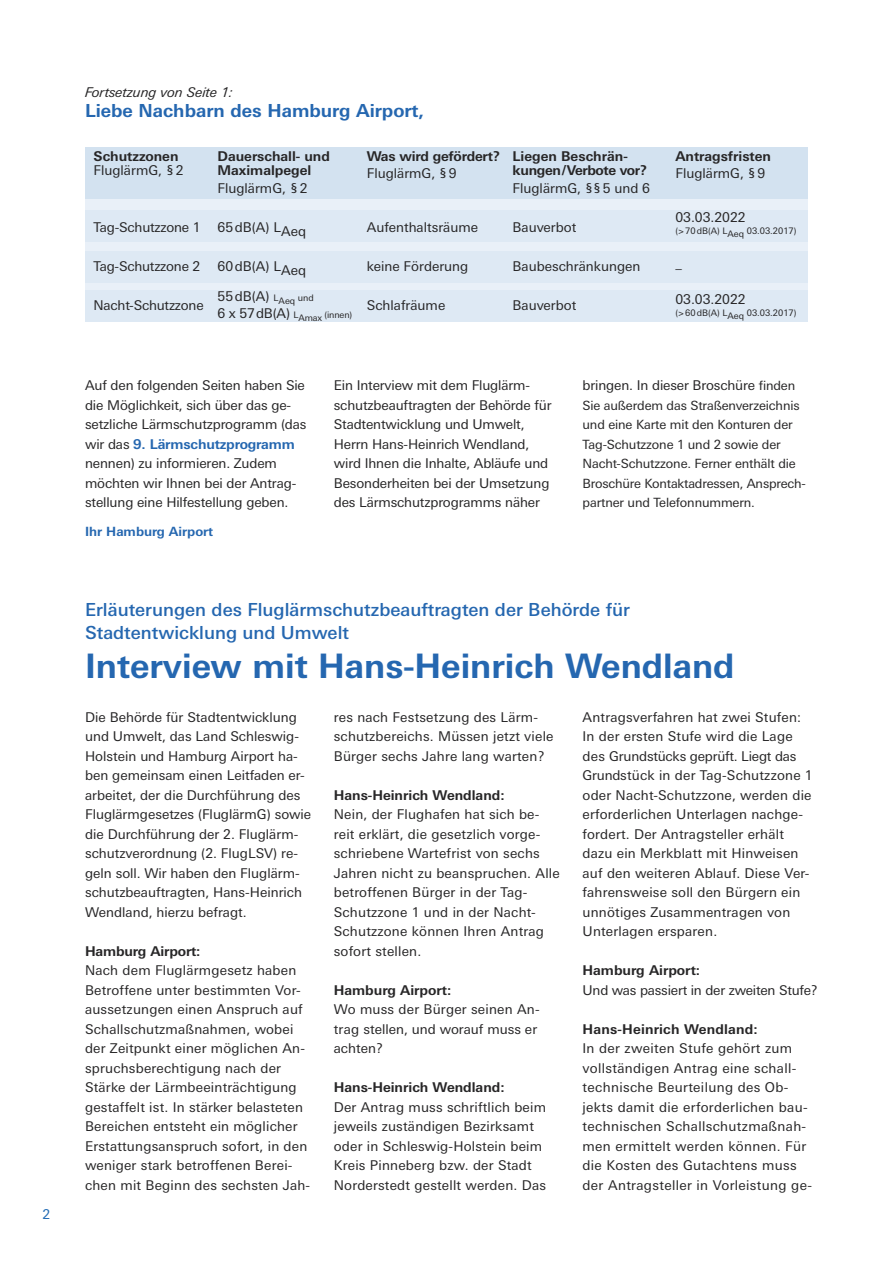
<style>
.page{position:relative;width:893px;height:1263px;background:#fff}
.page>*{position:absolute;margin:0;border:0;box-sizing:border-box;transform-origin:0 0}
.t1{font:700 33.75px "LT Univers Basic";color:#2567b0}
.t2{font:500 18px/22.8px "LT Univers Basic";color:#2567b0}
.t3{font:700 18px "LT Univers Basic";color:#2567b0}
.t4{font:13.5px/19.5px "LT Univers Basic";letter-spacing:.015em;color:#272627}
.t5{font:13.5px/19.5px "LT Univers Basic";letter-spacing:-.01em;color:#272627}
.t6{font:700 13.5px/14.7px "LT Univers Basic";color:#272627}
.t7{font:13.5px "LT Univers Basic";letter-spacing:-.015em;color:#272627}
.t8{font:700 13.5px/14.7px "LT Univers Basic";letter-spacing:-.025em;color:#272627}
.t9{font:italic 13.5px "LT Univers Basic";color:#272627}
.t10{font:13.5px "LT Univers Basic";color:#236cb5}
.t11{font:12.75px/19.5px "LT Univers Basic";letter-spacing:-.01em;color:#272627}
.t12{font:700 12.75px "LT Univers Basic";color:#2567b0}
.t13{font:9px "LT Univers Basic";color:#272627}
.s1{font-size:9px}
.s2{font-size:13.5px}
.s3{font-weight:700;color:#2567b0}
.s4{font-size:12.75px}
</style>
<div class="page">
<div style="left:85px;top:148px;width:723px;height:171px;background:#e9f0f8"></div>
<div style="left:85px;top:148px;width:723px;height:51px;background:#d3e2f0"></div>
<div style="left:85px;top:210px;width:723px;height:32px;background:#dee9f4"></div>
<div style="left:85px;top:252px;width:723px;height:31px;background:#dee9f4"></div>
<div style="left:85px;top:290px;width:723px;height:32px;background:#dee9f4"></div>
<p class="t10" style="left:43px;top:1209px;width:9px">2</p>
<p class="t9" style="left:85px;top:88px;width:150px">Fortsetzung von Seite 1:</p>
<h2 class="t3" style="left:85px;top:104px;width:341px">Liebe Nachbarn des Hamburg Airport,</h2>
<p class="t6" style="left:94px;top:150px;width:87px">Schutzzonen</p>
<p class="t4" style="left:94px;top:162px;width:91px">FluglärmG, §2</p>
<p class="t7" style="left:94px;top:222px;width:109px">Tag-Schutzzone 1</p>
<p class="t7" style="left:94px;top:261px;width:108px">Tag-Schutzzone 2</p>
<p class="t7" style="left:94px;top:300px;width:112px">Nacht-Schutzzone</p>
<p class="t6" style="left:217px;top:150px;width:114px">Dauerschall- und<br>Maximalpegel</p>
<p class="t4" style="left:217px;top:179px;width:91px">FluglärmG, §2</p>
<p class="t4" style="left:217px;top:218px;width:90px">65dB(A) LAeq</p>
<p class="t4" style="left:217px;top:257px;width:90px">60dB(A) LAeq</p>
<p class="t4" style="left:217px;top:288px;width:98px">55dB(A) <span class="s1">L</span><sub>Aeq</sub> <span class="s1">und</span></p>
<p class="t13" style="left:217px;top:312px;width:136px"><span class="s2">6 x 57dB(A)</span> LAmax (innen)</p>
<p class="t6" style="left:367px;top:150px;width:135px">Was wird gefördert?</p>
<p class="t4" style="left:367px;top:165px;width:91px">FluglärmG, §9</p>
<p class="t4" style="left:367px;top:218px;width:113px">Aufenthaltsräume</p>
<p class="t4" style="left:367px;top:257px;width:103px">keine Förderung</p>
<p class="t4" style="left:367px;top:296px;width:80px">Schlafräume</p>
<p class="t8" style="left:513px;top:150px;width:136px">Liegen Beschrän&shy;kungen/Verbote vor?</p>
<p class="t4" style="left:513px;top:179px;width:139px">FluglärmG, §§5 und 6</p>
<p class="t4" style="left:513px;top:218px;width:65px">Bauverbot</p>
<p class="t4" style="left:513px;top:257px;width:130px">Baubeschränkungen</p>
<p class="t4" style="left:513px;top:296px;width:65px">Bauverbot</p>
<p class="t6" style="left:675px;top:150px;width:97px">Antragsfristen</p>
<p class="t4" style="left:675px;top:165px;width:91px">FluglärmG, §9</p>
<p class="t4" style="left:675px;top:209px;width:72px">03.03.2022</p>
<p class="t13" style="left:675px;top:228px;width:123px">(&gt;70dB(A) LAeq 03.03.2017)</p>
<p class="t11" style="left:675px;top:260px;width:8px">–</p>
<p class="t4" style="left:675px;top:290px;width:72px">03.03.2022</p>
<p class="t13" style="left:675px;top:309px;width:123px">(&gt;60dB(A) LAeq 03.03.2017)</p>
<p class="t5" style="left:85px;top:377px;width:223px">Auf den folgenden Seiten haben Sie die Möglichkeit, sich über das ge&shy;setzliche Lärmschutzprogramm (das wir das <span class="s3">9. Lärmschutzprogramm </span>nennen) zu informieren. Zudem möchten wir Ihnen bei der Antrag&shy;stellung eine Hilfestellung geben.</p>
<p class="t5" style="left:334px;top:377px;width:219px">Ein Interview mit dem Fluglärm&shy;schutzbeauftragten der Behörde für Stadtentwicklung und Umwelt, Herrn Hans-Heinrich Wendland, wird Ihnen die Inhalte, Abläufe und Besonderheiten bei der Umsetzung des Lärmschutzprogramms näher</p>
<p class="t5" style="left:583px;top:377px;width:214px">bringen. In dieser Broschüre <span class="s4">finden</span></p>
<p class="t11" style="left:583px;top:396px;width:225px">Sie außerdem das Straßenverzeichnis und eine Karte mit den Konturen der Tag-Schutzzone 1 und 2 sowie der Nacht-Schutzzone. Ferner enthält die Broschüre Kontaktadressen, Ansprech&shy;partner und Telefonnummern.</p>
<p class="t12" style="left:85px;top:527px;width:130px">Ihr Hamburg Airport</p>
<h2 class="t2" style="left:85px;top:600px;width:546px">Erläuterungen des Fluglärmschutzbeauftragten der Behörde für<br>Stadtentwicklung und Umwelt</h2>
<h1 class="t1" style="left:85px;top:653px;width:651px">Interview mit Hans-Heinrich Wendland</h1>
<p class="t4" style="left:85px;top:708px;width:228px">Die Behörde für Stadtentwicklung und Umwelt, das Land Schleswig-Holstein und Hamburg Airport ha&shy;ben gemeinsam einen Leitfaden er&shy;arbeitet, der die Durchführung des Fluglärmgesetzes (FluglärmG) sowie die Durchführung der 2. Fluglärm&shy;schutzverordnung (2. FlugLSV) re&shy;geln soll. Wir haben den Fluglärm&shy;schutzbeauftragten, Hans-Heinrich Wendland, hierzu befragt.</p>
<p class="t6" style="left:85px;top:945px;width:117px">Hamburg Airport:</p>
<p class="t4" style="left:85px;top:962px;width:227px">Nach dem Fluglärmgesetz haben Betroffene unter bestimmten Vor&shy;aussetzungen einen Anspruch auf Schallschutzmaßnahmen, wobei der Zeitpunkt einer möglichen An&shy;spruchsberechtigung nach der Stärke der Lärmbeeinträchtigung gestaffelt ist. In stärker belasteten Bereichen entsteht ein möglicher Erstattungsanspruch sofort, in den weniger stark betroffenen Berei&shy;chen mit Beginn des sechsten Jah-</p>
<p class="t4" style="left:583px;top:708px;width:232px">Antragsverfahren hat zwei Stufen:<br>In der ersten Stufe wird die Lage des Grundstücks geprüft. Liegt das Grundstück in der Tag-Schutzzone 1 oder Nacht-Schutzzone, werden die erforderlichen Unterlagen nachge&shy;fordert. Der Antragsteller erhält dazu ein Merkblatt mit Hinweisen auf den weiteren Ablauf. Diese Ver&shy;fahrensweise soll den Bürgern ein unnötiges Zusammentragen von Unterlagen ersparen.</p>
<p class="t6" style="left:583px;top:964px;width:119px">Hamburg Airport:</p>
<p class="t7" style="left:583px;top:985px;width:237px">Und was passiert in der zweiten Stufe?</p>
<p class="t6" style="left:583px;top:1023px;width:177px">Hans-Heinrich Wendland:</p>
<p class="t4" style="left:583px;top:1040px;width:231px">In der zweiten Stufe gehört zum vollständigen Antrag eine schall&shy;technische Beurteilung des Ob&shy;jekts damit die erforderlichen bau&shy;technischen Schallschutzmaßnah&shy;men ermittelt werden können. Für die Kosten des Gutachtens muss der Antragsteller in Vorleistung ge-</p>
<p class="t4" style="left:334px;top:708px;width:221px">res nach Festsetzung des Lärm&shy;schutzbereichs. Müssen jetzt viele<br>Bürger sechs Jahre lang warten?</p>
<p class="t6" style="left:334px;top:789px;width:172px">Hans-Heinrich Wendland:</p>
<p class="t4" style="left:334px;top:806px;width:227px">Nein, der Flughafen hat sich be&shy;reit erklärt, die gesetzlich vorge&shy;schriebene Wartefrist von sechs<br>Jahren nicht zu beanspruchen. Alle betroffenen Bürger in der Tag-<br>Schutzzone 1 und in der Nacht-<br>Schutzzone können Ihren Antrag sofort stellen.</p>
<p class="t6" style="left:334px;top:984px;width:119px">Hamburg Airport:</p>
<p class="t4" style="left:334px;top:1001px;width:207px">Wo muss der Bürger seinen An&shy;trag stellen, und worauf muss er achten?</p>
<p class="t6" style="left:334px;top:1081px;width:172px">Hans-Heinrich Wendland:</p>
<p class="t4" style="left:334px;top:1098px;width:214px">Der Antrag muss schriftlich beim jeweils zuständigen Bezirksamt oder in Schleswig-Holstein beim<br>Kreis Pinneberg bzw. der Stadt<br>Norderstedt gestellt werden. Das</p>
</div>
